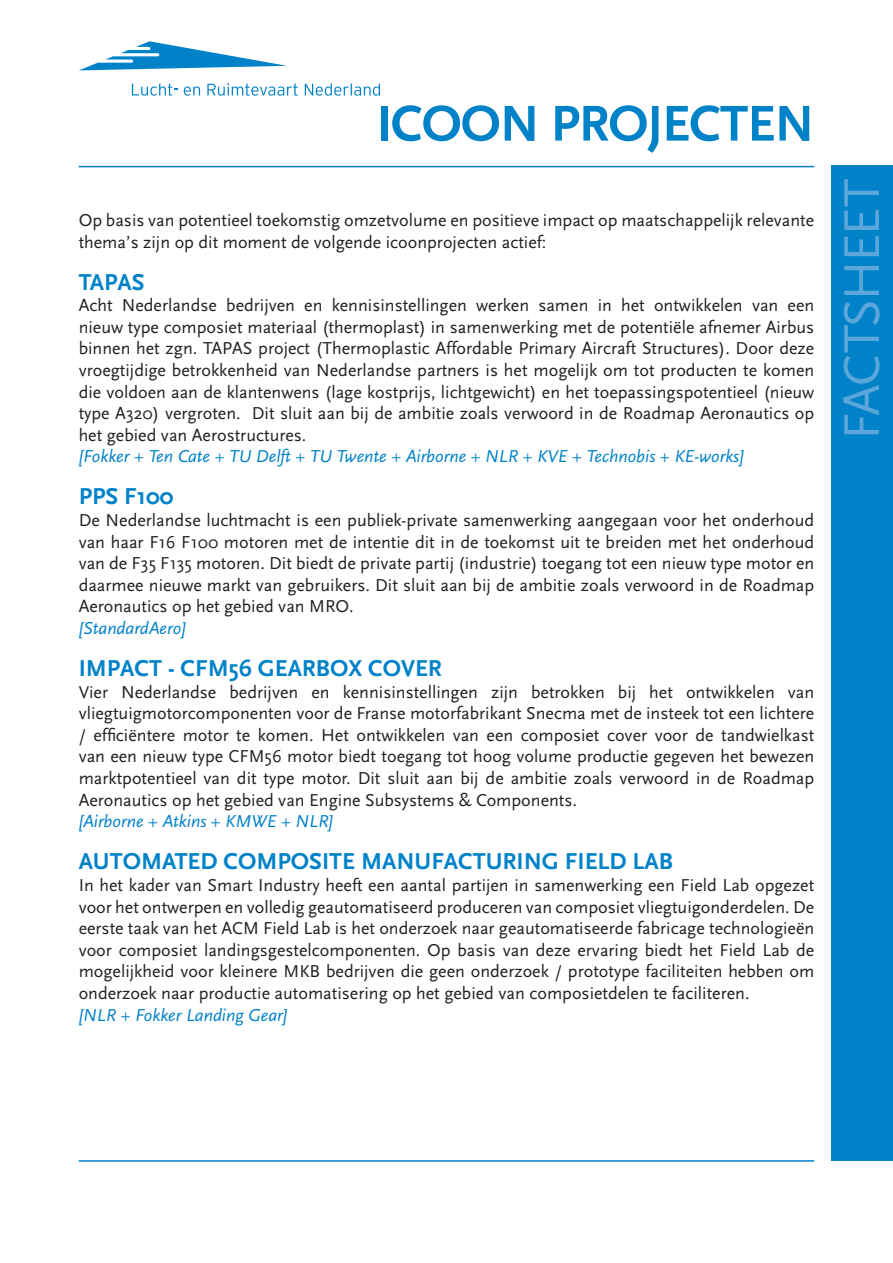
<style>
.page{position:relative;width:893px;height:1263px;background:#fff}
.page>*{position:absolute;margin:0;border:0;box-sizing:border-box;transform-origin:0 0}
.t1{font:700 52.5px "Scala Sans";letter-spacing:-.02em;color:#0082c8}
.t2{font:52.5px "Scala Sans";letter-spacing:-.03em;color:#5ba6da}
.t3{font:700 24px "Scala Sans";color:#0082c8}
.t4{font:18px/21.6px "Scala Sans";color:#231f20;text-align:justify}
.t5{font:italic 18px "Scala Sans";color:#0082c8}
</style>
<div class="page">
<hr style="left:79px;top:1160px;width:735px;height:2px;background:#0082c8">
<hr style="left:79px;top:166px;width:735px;height:1px;background:#0082c8">
<div style="left:831px;top:166px;width:62px;height:995px;background:#0082c8"></div>
<svg style="left:132px;top:83px;width:46px;height:13px"></svg>
<svg style="left:184px;top:86px;width:16px;height:10px"></svg>
<svg style="left:207px;top:83px;width:91px;height:13px"></svg>
<svg style="left:305px;top:83px;width:75px;height:13px"></svg>
<svg style="left:80px;top:41px;width:207px;height:29px"></svg>
<p class="t1" style="left:376px;top:95px;width:440px">ICOON PROJECTEN</p>
<p class="t4" style="left:79px;top:210px;width:737px">Op basis van potentieel toekomstig omzetvolume en positieve impact op maatschappelijk relevante thema’s zijn op dit moment de volgende icoonprojecten actief:</p>
<p class="t3" style="left:79px;top:269px;width:67px">TAPAS</p>
<p class="t4" style="left:79px;top:295px;width:737px">Acht Nederlandse bedrijven en kennisinstellingen werken samen in het ontwikkelen van een nieuw type composiet materiaal (thermoplast) in samenwerking met de potentiële afnemer Airbus binnen het zgn. TAPAS project (Thermoplastic Affordable Primary Aircraft Structures). Door deze vroegtijdige betrokkenheid van Nederlandse partners is het mogelijk om tot producten te komen die voldoen aan de klantenwens (lage kostprijs, lichtgewicht) en het toepassingspotentieel (nieuw type A320) vergroten. Dit sluit aan bij de ambitie zoals verwoord in de Roadmap Aeronautics op het gebied van Aerostructures.</p>
<p class="t5" style="left:79px;top:447px;width:667px">[Fokker + Ten Cate + TU Delft + TU Twente + Airborne + NLR + KVE + Technobis + KE-works]</p>
<p class="t3" style="left:79px;top:484px;width:96px">PPS F100</p>
<p class="t4" style="left:79px;top:510px;width:737px">De Nederlandse luchtmacht is een publiek-private samenwerking aangegaan voor het onderhoud van haar F16 F100 motoren met de intentie dit in de toekomst uit te breiden met het onderhoud van de F35 F135 motoren. Dit biedt de private partij (industrie) toegang tot een nieuw type motor en daarmee nieuwe markt van gebruikers. Dit sluit aan bij de ambitie zoals verwoord in de Roadmap Aeronautics op het gebied van MRO.</p>
<p class="t5" style="left:79px;top:618px;width:109px">[StandardAero]</p>
<p class="t3" style="left:79px;top:655px;width:365px">IMPACT - CFM56 GEARBOX COVER</p>
<p class="t4" style="left:79px;top:681px;width:737px">Vier Nederlandse bedrijven en kennisinstellingen zijn betrokken bij het ontwikkelen van vliegtuigmotorcomponenten voor de Franse motorfabrikant Snecma met de insteek tot een lichtere / efficiëntere motor te komen. Het ontwikkelen van een composiet cover voor de tandwielkast van een nieuw type CFM56 motor biedt toegang tot hoog volume productie gegeven het bewezen marktpotentieel van dit type motor. Dit sluit aan bij de ambitie zoals verwoord in de Roadmap Aeronautics op het gebied van Engine Subsystems &amp; Components.</p>
<p class="t5" style="left:79px;top:812px;width:256px">[Airborne + Atkins + KMWE + NLR]</p>
<p class="t3" style="left:79px;top:848px;width:596px">AUTOMATED COMPOSITE MANUFACTURING FIELD LAB</p>
<p class="t4" style="left:79px;top:874px;width:737px">In het kader van Smart Industry heeft een aantal partijen in samenwerking een Field Lab opgezet voor het ontwerpen en volledig geautomatiseerd produceren van composiet vliegtuigonderdelen. De eerste taak van het ACM Field Lab is het onderzoek naar geautomatiseerde fabricage technologieën voor composiet landingsgestelcomponenten. Op basis van deze ervaring biedt het Field Lab de mogelijkheid voor kleinere MKB bedrijven die geen onderzoek / prototype faciliteiten hebben om onderzoek naar productie automatisering op het gebied van composietdelen te faciliteren.</p>
<p class="t5" style="left:79px;top:1005px;width:210px">[NLR + Fokker Landing Gear]</p>
<p class="t2" style="left:833px;top:440px;width:263px;rotate:-90deg">FACTSHEET</p>
</div>
